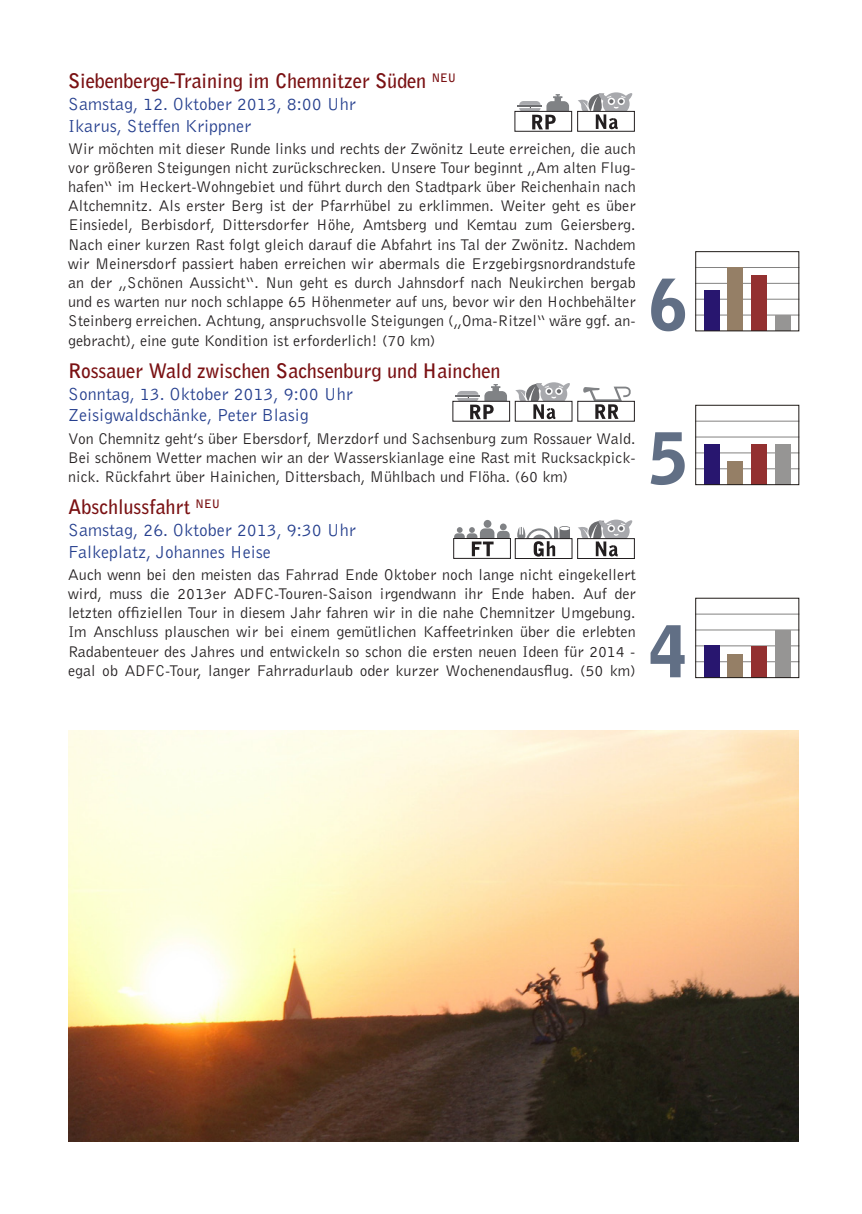
<style>
.page{position:relative;width:862px;height:1214px;background:#fff}
.page>*{position:absolute;margin:0;border:0;box-sizing:border-box;transform-origin:0 0}
.t1{font:700 20px "Bell Gothic BT";color:#7a1113}
.t2{font:18px/21.6px "Bell Gothic BT";color:#253f8e}
.t3{font:16px/19.2px "Bell Gothic BT";color:#231f20;text-align:justify}
</style>
<div class="page">
<svg style="left:651px;top:278px;width:34px;height:53px"></svg>
<hr style="left:695px;top:314px;width:104px;height:1px;background:#838281">
<hr style="left:695px;top:283px;width:104px;height:1px;background:#838281">
<hr style="left:695px;top:299px;width:104px;height:1px;background:#838281">
<hr style="left:695px;top:267px;width:104px;height:1px;background:#838281">
<div style="left:703px;top:290px;width:16px;height:41px;background:#28166f"></div>
<div style="left:727px;top:267px;width:16px;height:64px;background:#957f66"></div>
<div style="left:751px;top:275px;width:16px;height:56px;background:#933030"></div>
<div style="left:775px;top:315px;width:16px;height:16px;background:#969594"></div>
<div style="left:695px;top:251px;width:104px;height:80px;border:1px solid #1f1a17"></div>
<div style="left:514px;top:111px;width:58px;height:21px;border:1px solid #231f20"></div>
<svg style="left:518px;top:94px;width:51px;height:35px"></svg>
<div style="left:577px;top:111px;width:58px;height:21px;border:1px solid #231f20"></div>
<svg style="left:578px;top:92px;width:55px;height:37px"></svg>
<svg style="left:650px;top:432px;width:35px;height:53px"></svg>
<hr style="left:695px;top:468px;width:104px;height:1px;background:#838281">
<hr style="left:695px;top:436px;width:104px;height:1px;background:#838281">
<hr style="left:695px;top:452px;width:104px;height:1px;background:#838281">
<hr style="left:695px;top:420px;width:104px;height:1px;background:#838281">
<div style="left:703px;top:444px;width:16px;height:40px;background:#28166f"></div>
<div style="left:727px;top:461px;width:16px;height:23px;background:#957f66"></div>
<div style="left:751px;top:444px;width:16px;height:40px;background:#933030"></div>
<div style="left:775px;top:444px;width:16px;height:40px;background:#969594"></div>
<div style="left:695px;top:405px;width:104px;height:80px;border:1px solid #1f1a17"></div>
<div style="left:577px;top:401px;width:58px;height:20px;border:1px solid #231f20"></div>
<svg style="left:583px;top:386px;width:47px;height:33px"></svg>
<svg style="left:515px;top:382px;width:55px;height:37px"></svg>
<hr style="left:456px;top:395px;width:24px;height:2px;background:#6c6d70">
<svg style="left:457px;top:384px;width:50px;height:35px"></svg>
<svg style="left:650px;top:625px;width:34px;height:52px"></svg>
<hr style="left:695px;top:661px;width:104px;height:1px;background:#838281">
<hr style="left:695px;top:629px;width:104px;height:1px;background:#838281">
<hr style="left:695px;top:645px;width:104px;height:1px;background:#838281">
<hr style="left:695px;top:613px;width:104px;height:1px;background:#838281">
<div style="left:703px;top:645px;width:16px;height:32px;background:#28166f"></div>
<div style="left:727px;top:653px;width:16px;height:24px;background:#957f66"></div>
<div style="left:751px;top:645px;width:16px;height:32px;background:#933030"></div>
<div style="left:775px;top:630px;width:16px;height:47px;background:#969594"></div>
<div style="left:695px;top:597px;width:104px;height:81px;border:1px solid #1f1a17"></div>
<svg style="left:536px;top:556px;width:19px;height:1px"></svg>
<div style="left:515px;top:538px;width:57px;height:21px;border:1px solid #231f20"></div>
<svg style="left:517px;top:526px;width:53px;height:30px"></svg>
<svg style="left:596px;top:556px;width:22px;height:1px"></svg>
<div style="left:577px;top:538px;width:58px;height:21px;border:1px solid #231f20"></div>
<svg style="left:578px;top:519px;width:55px;height:37px"></svg>
<div style="left:453px;top:538px;width:58px;height:21px;border:1px solid #231f20"></div>
<svg style="left:454px;top:520px;width:56px;height:36px"></svg>
<img style="left:68px;top:730px;width:730px;height:411px">
<p class="t1" style="left:68px;top:68px;width:390px">Siebenberge-Training im Chemnitzer Süden <sup>NEU</sup></p>
<p class="t2" style="left:68px;top:93px;width:289px">Samstag, 12. Oktober 2013, 8:00 Uhr<br>Ikarus, Steffen Krippner</p>
<p class="t3" style="left:68px;top:138px;width:569px">Wir möchten mit dieser Runde links und rechts der Zwönitz Leute erreichen, die auch vor größeren Steigungen nicht zurückschrecken. Unsere Tour beginnt „Am alten Flug&shy;hafen“ im Heckert-Wohngebiet und führt durch den Stadtpark über Reichenhain nach Altchemnitz. Als erster Berg ist der Pfarrhübel zu erklimmen. Weiter geht es über Einsiedel, Berbisdorf, Dittersdorfer Höhe, Amtsberg und Kemtau zum Geiersberg.<br>Nach einer kurzen Rast folgt gleich darauf die Abfahrt ins Tal der Zwönitz. Nachdem wir Meinersdorf passiert haben erreichen wir abermals die Erzgebirgsnordrandstufe an der „Schönen Aussicht“. Nun geht es durch Jahnsdorf nach Neukirchen bergab und es warten nur noch schlappe 65 Höhenmeter auf uns, bevor wir den Hochbehälter Steinberg erreichen. Achtung, anspruchsvolle Steigungen („Oma-Ritzel“ wäre ggf. an&shy;gebracht), eine gute Kondition ist erforderlich! (70 km)</p>
<p class="t1" style="left:68px;top:358px;width:434px">Rossauer Wald zwischen Sachsenburg und Hainchen</p>
<p class="t2" style="left:68px;top:382px;width:286px">Sonntag, 13. Oktober 2013, 9:00 Uhr<br>Zeisigwaldschänke, Peter Blasig</p>
<p class="t3" style="left:68px;top:428px;width:569px">Von Chemnitz geht’s über Ebersdorf, Merzdorf und Sachsenburg zum Rossauer Wald.<br>Bei schönem Wetter machen wir an der Wasserskianlage eine Rast mit Rucksackpick&shy;nick. Rückfahrt über Hainichen, Dittersbach, Mühlbach und Flöha. (60 km)</p>
<p class="t1" style="left:68px;top:494px;width:154px">Abschlussfahrt <sup>NEU</sup></p>
<p class="t2" style="left:68px;top:518px;width:289px">Samstag, 26. Oktober 2013, 9:30 Uhr<br>Falkeplatz, Johannes Heise</p>
<p class="t3" style="left:68px;top:564px;width:569px">Auch wenn bei den meisten das Fahrrad Ende Oktober noch lange nicht eingekellert wird, muss die 2013er ADFC-Touren-Saison irgendwann ihr Ende haben. Auf der letzten offiziellen Tour in diesem Jahr fahren wir in die nahe Chemnitzer Umgebung.<br>Im Anschluss plauschen wir bei einem gemütlichen Kaffeetrinken über die erlebten Radabenteuer des Jahres und entwickeln so schon die ersten neuen Ideen für 2014 - egal ob ADFC-Tour, langer Fahrradurlaub oder kurzer Wochenendausflug. (50 km)</p>
</div>
